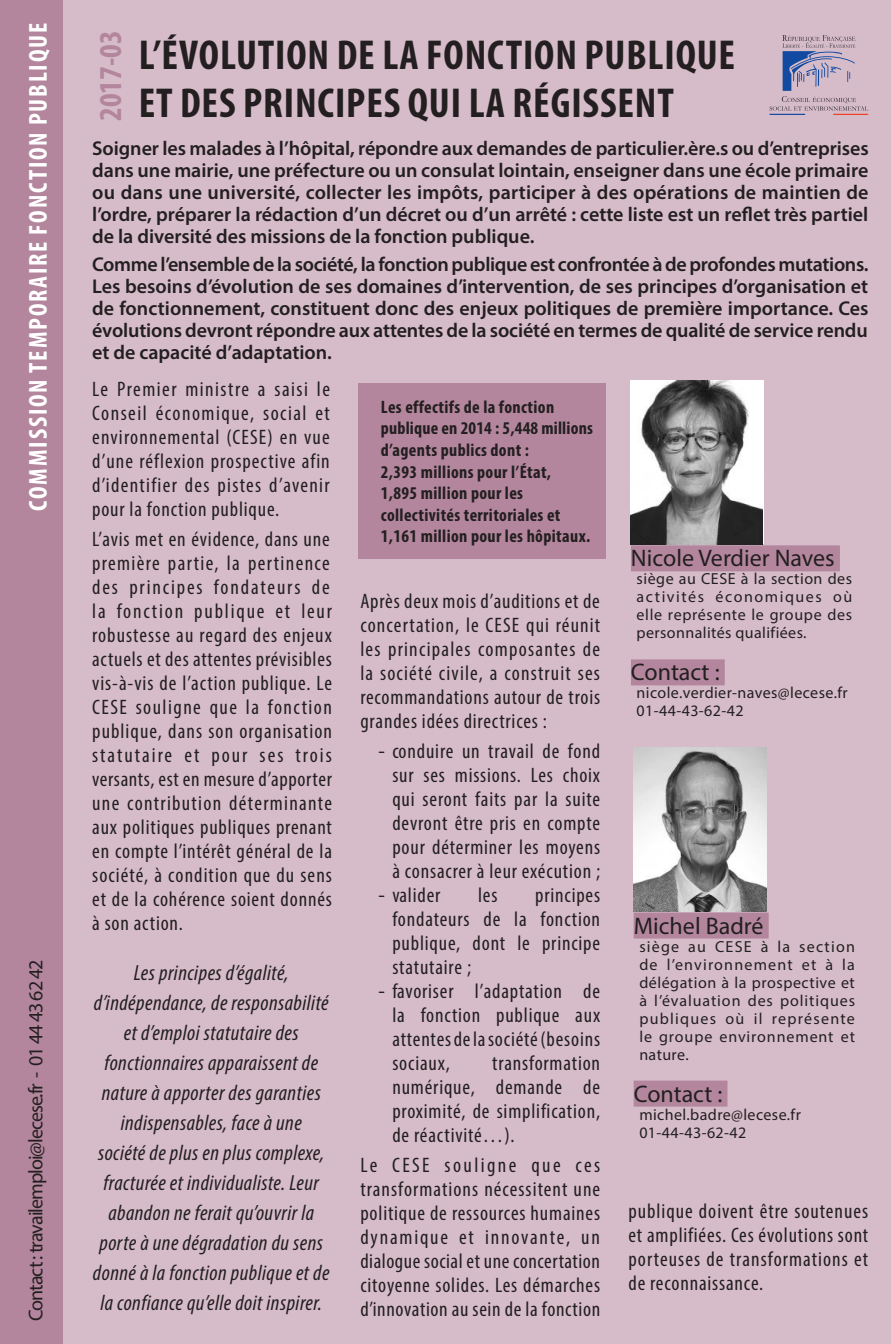
<style>
.page{position:relative;width:891px;height:1344px;background:#fff}
.page>*{position:absolute;margin:0;border:0;box-sizing:border-box;transform-origin:0 0}
.Titre_sur_4_et_5_lig{font:700 condensed 42px "Myriad Pro";letter-spacing:.02em;color:#231f20}
.t1{font:700 condensed 32px "Myriad Pro";color:#b3869d}
.denomination_section{font:700 condensed 26px "Myriad Pro";letter-spacing:.07em;color:#fff}
.rapporteur{font:24px "Myriad Pro";color:#231f20}
.encadré_chiffres_clé{font:italic condensed 22px/30px "Myriad Pro";letter-spacing:.02em;color:#231f20;text-align:center}
.constat_alinéa_lettr{font:condensed 21px/24px "Myriad Pro";letter-spacing:.04em;color:#231f20;text-align:justify}
.chapô{font:600 20px/22px "Myriad Pro";color:#231f20;text-align:justify}
.contact_section_donn{font:20px "Myriad Pro";letter-spacing:-.05em;color:#231f20}
.encadré_chiffres_clé-2{font:700 condensed 18px/21.6px "Myriad Pro";letter-spacing:.02em;color:#231f20}
.contact_section_donn-2{font:16px/18px "Myriad Pro";letter-spacing:.025em;color:#231f20;text-align:justify}
.s1{font-stretch:normal}
</style>
<div class="page">
<div style="left:63px;top:0;width:827px;height:1344px;background:#d6bcc9"></div>
<hr style="left:769px;top:114px;width:35px;height:1px;background:#114aa0">
<hr style="left:832px;top:114px;width:35px;height:1px;background:#ef3e22">
<svg style="left:769px;top:35px;width:98px;height:76px;background:#b8a8bd"></svg>
<div style="left:630px;top:545px;width:209px;height:26px;background:#b3869d"></div>
<div style="left:630px;top:659px;width:94px;height:26px;background:#b3869d"></div>
<img style="left:630px;top:380px;width:132px;height:164px">
<div style="left:0;top:0;width:63px;height:1344px;background:#b3869d"></div>
<div style="left:633px;top:912px;width:135px;height:26px;background:#b3869d"></div>
<div style="left:633px;top:1080px;width:94px;height:26px;background:#b3869d"></div>
<img style="left:633px;top:747px;width:133px;height:164px">
<div style="left:358px;top:383px;width:247px;height:175px;background:#b3869d"></div>
<p class="denomination_section" style="left:22px;top:510px;width:489px;rotate:-90deg">COMMISSION TEMPORAIRE FONCTION PUBLIQUE</p>
<p class="contact_section_donn" style="left:23px;top:1321px;width:363px;rotate:-90deg">Contact : travailemploi@lecese.fr - 01 44 43 62 42</p>
<p class="t1" style="left:90px;top:121px;width:92px;rotate:-90deg">2017-03</p>
<p class="Titre_sur_4_et_5_lig" style="left:139px;top:29px;width:597px">L’ÉVOLUTION DE LA FONCTION PUBLIQUE</p>
<p class="Titre_sur_4_et_5_lig" style="left:139px;top:77px;width:536px">ET DES PRINCIPES QUI LA RÉGISSENT</p>
<p class="chapô" style="left:92px;top:137px;width:777px">Soigner les malades à l’hôpital, répondre aux demandes de particulier.ère.s ou d’entreprises dans une mairie, une préfecture ou un consulat lointain, enseigner dans une école primaire ou dans une université, collecter les impôts, participer à des opérations de maintien de l’ordre, préparer la rédaction d’un décret ou d’un arrêté : cette liste est un reflet très partiel de la diversité des missions de la fonction publique.</p>
<p class="chapô" style="left:92px;top:253px;width:777px">Comme l’ensemble de la société, la fonction publique est confrontée à de profondes mutations.<br>Les besoins d’évolution de ses domaines d’intervention, de ses principes d’organisation et de fonctionnement, constituent donc des enjeux politiques de première importance. Ces évolutions devront répondre aux attentes de la société en termes de qualité de service rendu et de capacité d’adaptation.</p>
<p class="constat_alinéa_lettr" style="left:92px;top:377px;width:239px">Le Premier ministre a saisi le Conseil économique, social et environnemental (CESE) en vue d’une réflexion prospective afin d’identifier des pistes d’avenir pour la fonction publique.</p>
<p class="constat_alinéa_lettr" style="left:92px;top:527px;width:241px">L’avis met en évidence, dans une première partie, la pertinence des principes fondateurs de la fonction publique et leur robustesse au regard des enjeux actuels et des attentes prévisibles vis-à-vis de l’action publique. Le CESE souligne que la fonction publique, dans son organisation statutaire et pour ses trois versants, est en mesure d’apporter une contribution déterminante aux politiques publiques prenant en compte l’intérêt général de la société, à condition que du sens et de la cohérence soient donnés à son action.</p>
<p class="encadré_chiffres_clé" style="left:93px;top:957px;width:238px">Les principes d’égalité, d’indépendance, de responsabilité et d’emploi statutaire des fonctionnaires apparaissent de nature à apporter des garanties indispensables, face à une<br>société de plus en plus complexe, fracturée et individualiste. Leur abandon ne ferait qu’ouvrir la porte à une dégradation du sens donné à la fonction publique et de la confiance qu’elle doit inspirer.</p>
<p class="encadré_chiffres_clé-2" style="left:381px;top:396px;width:213px">Les effectifs de la fonction publique en 2014 : 5,448 millions d’agents publics dont :<br>2,393 millions pour l’État,<br>1,895 million pour les collectivités territoriales et<br>1,161 million pour les hôpitaux.</p>
<p class="constat_alinéa_lettr" style="left:360px;top:589px;width:241px">Après deux mois d’auditions et de concertation, le CESE qui réunit les principales composantes de la société civile, a construit ses recommandations autour de trois grandes idées directrices :</p>
<p class="constat_alinéa_lettr" style="left:392px;top:739px;width:209px;text-indent:-14px"><span class="s1">-</span> conduire un travail de fond sur ses missions. Les choix qui seront faits par la suite devront être pris en compte pour déterminer les moyens à consacrer à leur exécution ;</p>
<p class="constat_alinéa_lettr" style="left:378px;top:883px;width:64px"><span class="s1">-</span> valider</p>
<p class="constat_alinéa_lettr" style="left:478px;top:883px;width:21px">les</p>
<p class="constat_alinéa_lettr" style="left:392px;top:883px;width:209px;text-indent:143px">principes fondateurs de la fonction publique, dont le principe statutaire ;</p>
<p class="constat_alinéa_lettr" style="left:392px;top:979px;width:209px;text-indent:-14px"><span class="s1">-</span> favoriser l’adaptation de la fonction publique aux attentes de la société (besoins sociaux,</p>
<p class="constat_alinéa_lettr" style="left:392px;top:1051px;width:209px;text-indent:100px">transformation numérique, demande de proximité, de simplification, de réactivité…).</p>
<p class="constat_alinéa_lettr" style="left:360px;top:1152px;width:241px">Le CESE souligne que ces transformations nécessitent une politique de ressources humaines dynamique et innovante, un dialogue social et une concertation citoyenne solides. Les démarches d’innovation au sein de la fonction</p>
<p class="rapporteur" style="left:630px;top:543px;width:205px">Nicole Verdier Naves</p>
<p class="contact_section_donn-2" style="left:636px;top:570px;width:217px">siège au CESE à la section des activités économiques où elle représente le groupe des personnalités qualifiées.</p>
<p class="rapporteur" style="left:630px;top:657px;width:90px">Contact :</p>
<p class="contact_section_donn-2" style="left:636px;top:684px;width:212px">nicole.verdier-naves@lecese.fr</p>
<p class="contact_section_donn-2" style="left:636px;top:702px;width:108px">01-44-43-62-42</p>
<p class="rapporteur" style="left:633px;top:910px;width:131px">Michel Badré</p>
<p class="contact_section_donn-2" style="left:639px;top:937px;width:217px">siège au CESE à la section de l’environnement et à la délégation à la prospective et à l’évaluation des politiques publiques où il représente le groupe environnement et nature.</p>
<p class="rapporteur" style="left:633px;top:1078px;width:90px">Contact :</p>
<p class="contact_section_donn-2" style="left:639px;top:1105px;width:163px">michel.badre@lecese.fr</p>
<p class="contact_section_donn-2" style="left:639px;top:1123px;width:108px">01-44-43-62-42</p>
<p class="constat_alinéa_lettr" style="left:628px;top:1199px;width:241px">publique doivent être soutenues et amplifiées. Ces évolutions sont porteuses de transformations et de reconnaissance.</p>
</div>
